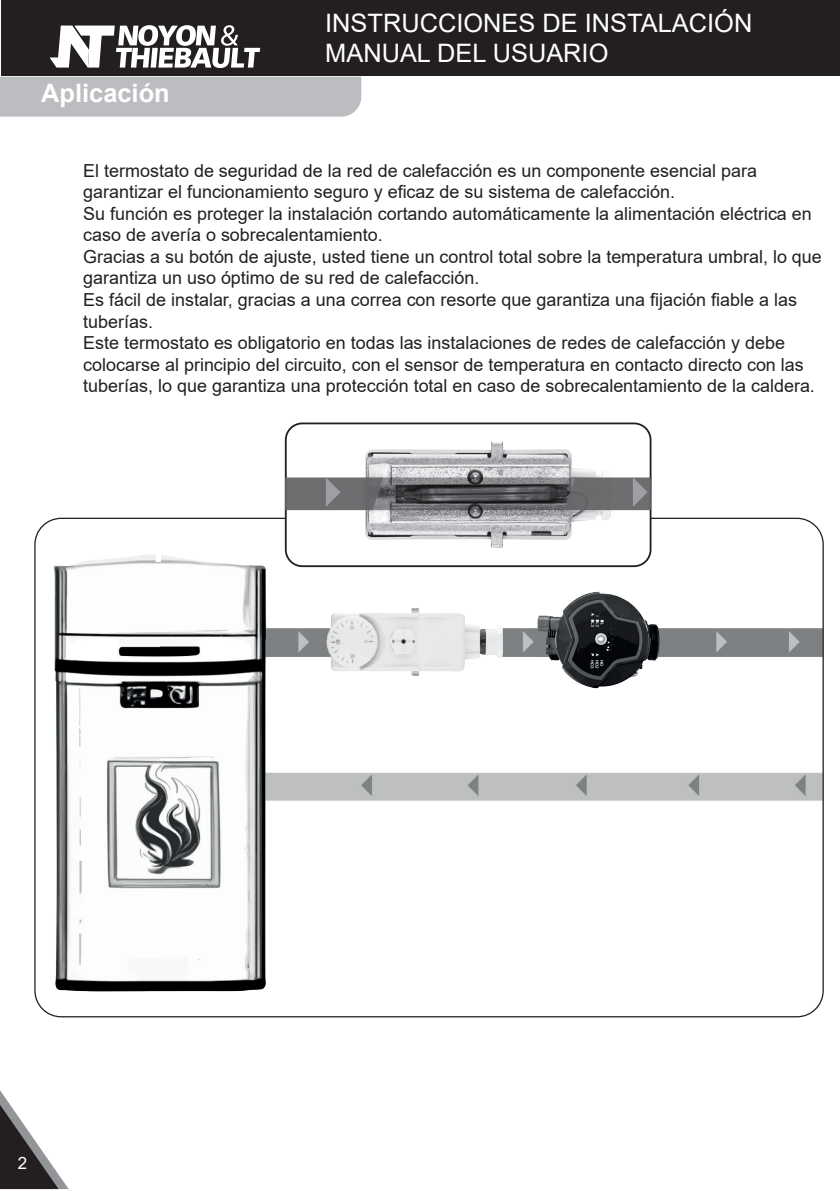
<style>
.page{position:relative;width:840px;height:1191px;background:#fff}
.page>*{position:absolute;margin:0;border:0;box-sizing:border-box;transform-origin:0 0}
.t1{font:25.4px/30.4px "Arial";color:#fff}
.t2{font:700 25.4px "Arial";color:#fff}
.t3{font:18px/21.6px "Arial";color:#231f20}
.t4{font:17px "Arial";color:#fff}
</style>
<div class="page">
<div style="left:2px;top:0;width:837px;height:75px;background:#231f20"></div>
<svg style="left:50px;top:25px;width:210px;height:43px"></svg>
<svg style="left:0;top:1090px;width:69px;height:99px"></svg>
<div style="left:0;top:77px;width:361px;height:40px;background:#bcbdc0"></div>
<img style="left:54px;top:548px;width:767px;height:443px">
<div style="left:285px;top:423px;width:365px;height:143px;background:#fff;border-radius:17px"></div>
<div style="left:285px;top:422px;width:366px;height:145px;border:2px solid #231f20;border-radius:17px"></div>
<img style="left:361px;top:441px;width:249px;height:107px">
<svg style="left:285px;top:477px;width:366px;height:33px;background:#656668"></svg>
<h1 class="t2" style="left:41px;top:75px;width:130px">Aplicación</h1>
<h1 class="t1" style="left:325px;top:7px;width:428px">INSTRUCCIONES DE INSTALACIÓN<br>MANUAL DEL USUARIO</h1>
<p class="t3" style="left:83px;top:159px;width:739px">El termostato de seguridad de la red de calefacción es un componente esencial para garantizar el funcionamiento seguro y eficaz de su sistema de calefacción.<br>Su función es proteger la instalación cortando automáticamente la alimentación eléctrica en caso de avería o sobrecalentamiento.<br>Gracias a su botón de ajuste, usted tiene un control total sobre la temperatura umbral, lo que garantiza un uso óptimo de su red de calefacción.<br>Es fácil de instalar, gracias a una correa con resorte que garantiza una fijación fiable a las tuberías.<br>Este termostato es obligatorio en todas las instalaciones de redes de calefacción y debe colocarse al principio del circuito, con el sensor de temperatura en contacto directo con las tuberías, lo que garantiza una protección total en caso de sobrecalentamiento de la caldera.</p>
<p class="t4" style="left:18px;top:1151px;width:11px">2</p>
</div>
